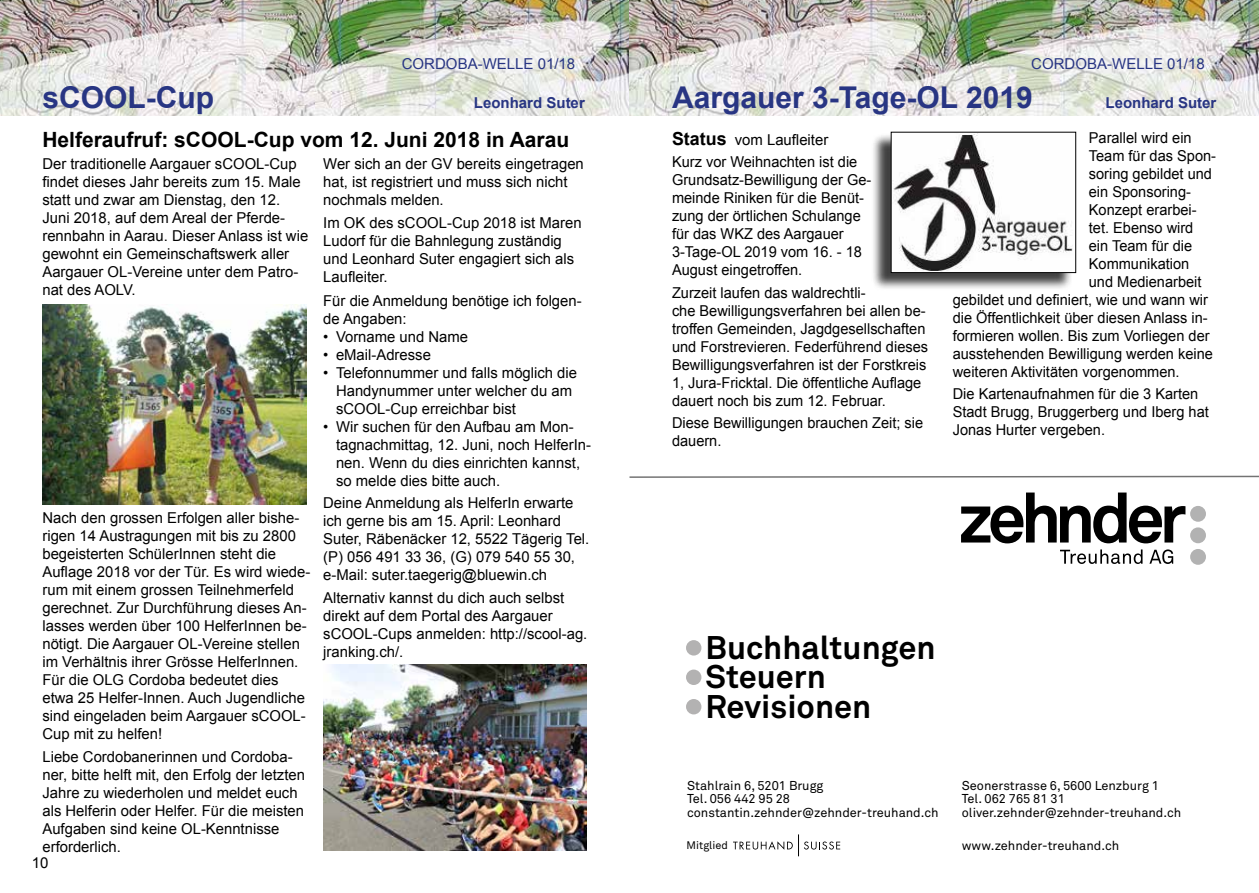
<style>
.page{position:relative;width:1259px;height:893px;background:#fff}
.page>*{position:absolute;margin:0;border:0;box-sizing:border-box;transform-origin:0 0}
.t1{font:700 32.4px/29.4px "Akkurat";color:#000}
.t2{font:700 30px "Arial";color:#283583}
.t3{font:700 21px "Arial";color:#000}
.t4{font:15px/18px "Arial";color:#000}
.t5{font:15px "Arial";color:#283583}
.t6{font:700 15px "Arial";color:#283583}
.t7{font:12.75px/13.5px "Akkurat";color:#000}
.t8{font:10.95px "Akkurat";color:#000}
.s1{font-weight:700;font-size:18px}
</style>
<div class="page">
<img style="left:0;top:0;width:1259px;height:116px">
<img style="left:323px;top:665px;width:264px;height:185px">
<img style="left:43px;top:305px;width:263px;height:199px">
<div style="left:871px;top:133px;width:201px;height:157px;background:#000;opacity:.75"></div>
<img style="left:893px;top:134px;width:180px;height:137px">
<div style="left:891px;top:132px;width:185px;height:141px;border:1px solid #000"></div>
<svg style="left:961px;top:492px;width:224px;height:51px"></svg>
<div style="left:1190px;top:506px;width:16px;height:16px;background:#b2b2b2;border-radius:50%"></div>
<div style="left:1190px;top:527px;width:16px;height:16px;background:#b2b2b2;border-radius:50%"></div>
<div style="left:1190px;top:549px;width:16px;height:16px;background:#b2b2b2;border-radius:50%"></div>
<svg style="left:1060px;top:549px;width:82px;height:15px"></svg>
<svg style="left:1149px;top:549px;width:24px;height:15px"></svg>
<div style="left:686px;top:640px;width:15px;height:16px;background:#b3b2b2;border-radius:50%"></div>
<div style="left:686px;top:670px;width:15px;height:15px;background:#b3b2b2;border-radius:50%"></div>
<div style="left:686px;top:699px;width:15px;height:15px;background:#b3b2b2;border-radius:50%"></div>
<svg style="left:733px;top:834px;width:107px;height:22px"></svg>
<svg style="left:629px;top:475px;width:630px;height:3px"></svg>
<p class="t5" style="left:402px;top:54px;width:175px">CORDOBA-WELLE 01/18</p>
<p class="t5" style="left:1031px;top:54px;width:175px">CORDOBA-WELLE 01/18</p>
<h2 class="t2" style="left:42px;top:77px;width:173px">sCOOL-Cup</h2>
<p class="t6" style="left:474px;top:92px;width:112px">Leonhard Suter</p>
<h3 class="t3" style="left:42px;top:126px;width:528px">Helferaufruf: sCOOL-Cup vom 12. Juni 2018 in Aarau</h3>
<p class="t4" style="left:323px;top:155px;width:262px">Wer sich an der GV bereits eingetragen hat, ist registriert und muss sich nicht nochmals melden.</p>
<p class="t4" style="left:323px;top:214px;width:260px">Im OK des sCOOL-Cup 2018 ist Maren<br>Ludorf für die Bahnlegung zuständig und Leonhard Suter engagiert sich als<br>Laufleiter.</p>
<p class="t4" style="left:323px;top:292px;width:260px">Für die Anmeldung benötige ich folgen&shy;de Angaben:</p>
<p class="t4" style="left:323px;top:328px;width:146px">• Vorname und Name</p>
<p class="t4" style="left:323px;top:346px;width:109px">• eMail-Adresse</p>
<p class="t4" style="left:336px;top:364px;width:242px;text-indent:-13px">• Telefonnummer und falls möglich die<br>Handynummer unter welcher du am sCOOL-Cup erreichbar bist</p>
<p class="t4" style="left:336px;top:418px;width:257px;text-indent:-13px">• Wir suchen für den Aufbau am Mon&shy;tagnachmittag, 12. Juni, noch HelferIn&shy;nen. Wenn du dies einrichten kannst, so melde dies bitte auch.</p>
<p class="t4" style="left:323px;top:494px;width:268px">Deine Anmeldung als HelferIn erwarte ich gerne bis am 15. April: Leonhard Suter, Räbenäcker 12, 5522 Tägerig Tel. (P) 056 491 33 36, (G) 079 540 55 30, e-Mail: suter.taegerig@bluewin.ch</p>
<p class="t4" style="left:323px;top:589px;width:266px">Alternativ kannst du dich auch selbst direkt auf dem Portal des Aargauer sCOOL-Cups anmelden: http://scool-ag. jranking.ch/.</p>
<p class="t4" style="left:42px;top:155px;width:267px">Der traditionelle Aargauer sCOOL-Cup findet dieses Jahr bereits zum 15. Male statt und zwar am Dienstag, den 12.<br>Juni 2018, auf dem Areal der Pferde&shy;rennbahn in Aarau. Dieser Anlass ist wie gewohnt ein Gemeinschaftswerk aller Aargauer OL-Vereine unter dem Patro&shy;nat des AOLV.</p>
<p class="t4" style="left:42px;top:509px;width:269px">Nach den grossen Erfolgen aller bishe&shy;rigen 14 Austragungen mit bis zu 2800 begeisterten SchülerInnen steht die Auflage 2018 vor der Tür. Es wird wiede&shy;rum mit einem grossen Teilnehmerfeld gerechnet. Zur Durchführung dieses An&shy;lasses werden über 100 HelferInnen be&shy;nötigt. Die Aargauer OL-Vereine stellen im Verhältnis ihrer Grösse HelferInnen.<br>Für die OLG Cordoba bedeutet dies etwa 25 Helfer-Innen. Auch Jugendliche sind eingeladen beim Aargauer sCOOL-Cup mit zu helfen!</p>
<p class="t4" style="left:42px;top:747px;width:264px">Liebe Cordobanerinnen und Cordoba&shy;ner, bitte helft mit, den Erfolg der letzten Jahre zu wiederholen und meldet euch als Helferin oder Helfer. Für die meisten Aufgaben sind keine OL-Kenntnisse erforderlich.</p>
<p class="t4" style="left:32px;top:854px;width:18px">10</p>
<h2 class="t2" style="left:672px;top:78px;width:362px">Aargauer 3-Tage-OL 2019</h2>
<p class="t6" style="left:1105px;top:93px;width:112px">Leonhard Suter</p>
<p class="t4" style="left:672px;top:129px;width:187px;line-height:22.5px"><span class="s1">Status</span> vom Laufleiter<br>Kurz vor Weihnachten ist die</p>
<p class="t4" style="left:672px;top:171px;width:201px">Grundsatz-Bewilligung der Ge&shy;meinde Riniken für die Benüt&shy;zung der örtlichen Schulange für das WKZ des Aargauer<br>3-Tage-OL 2019 vom 16. - 18<br>August eingetroffen.</p>
<p class="t4" style="left:672px;top:284px;width:258px">Zurzeit laufen das waldrechtli-<br>che Bewilligungsverfahren bei allen be&shy;troffen Gemeinden, Jagdgesellschaften und Forstrevieren. Federführend dieses Bewilligungsverfahren ist der Forstkreis 1, Jura-Fricktal. Die öffentliche Auflage dauert noch bis zum 12. Februar.</p>
<p class="t4" style="left:672px;top:414px;width:253px">Diese Bewilligungen brauchen Zeit; sie dauern.</p>
<p class="t4" style="left:1089px;top:129px;width:104px">Parallel wird ein</p>
<p class="t4" style="left:1089px;top:147px;width:129px">Team für das Spon-</p>
<p class="t4" style="left:1089px;top:165px;width:125px">soring gebildet und</p>
<p class="t4" style="left:1089px;top:183px;width:104px">ein Sponsoring-</p>
<p class="t4" style="left:1089px;top:201px;width:109px">Konzept erarbei-</p>
<p class="t4" style="left:1089px;top:219px;width:106px">tet. Ebenso wird</p>
<p class="t4" style="left:1089px;top:237px;width:105px">ein Team für die</p>
<p class="t4" style="left:1089px;top:255px;width:102px">Kommunikation</p>
<p class="t4" style="left:1089px;top:273px;width:114px">und Medienarbeit</p>
<p class="t4" style="left:952px;top:291px;width:257px">gebildet und definiert, wie und wann wir</p>
<p class="t4" style="left:952px;top:309px;width:256px">die Öffentlichkeit über diesen Anlass in-</p>
<p class="t4" style="left:952px;top:327px;width:258px">formieren wollen. Bis zum Vorliegen der</p>
<p class="t4" style="left:952px;top:345px;width:262px">ausstehenden Bewilligung werden keine</p>
<p class="t4" style="left:952px;top:363px;width:228px">weiteren Aktivitäten vorgenommen.</p>
<p class="t4" style="left:952px;top:385px;width:258px">Die Kartenaufnahmen für die 3 Karten<br>Stadt Brugg, Bruggerberg und Iberg hat<br>Jonas Hurter vergeben.</p>
<h1 class="t1" style="left:705px;top:632px;width:231px">Buchhaltungen<br>Steuern<br>Revisionen</h1>
<p class="t7" style="left:687px;top:778px;width:253px">Stahlrain 6, 5201 Brugg<br>Tel. 056 442 95 28 constantin.zehnder@zehnder-treuhand.ch</p>
<p class="t8" style="left:686px;top:839px;width:43px">Mitglied</p>
<p class="t7" style="left:962px;top:778px;width:221px">Seonerstrasse 6, 5600 Lenzburg 1<br>Tel. 062 765 81 31 oliver.zehnder@zehnder-treuhand.ch</p>
<p class="t7" style="left:962px;top:838px;width:159px">www.zehnder-treuhand.ch</p>
</div>
